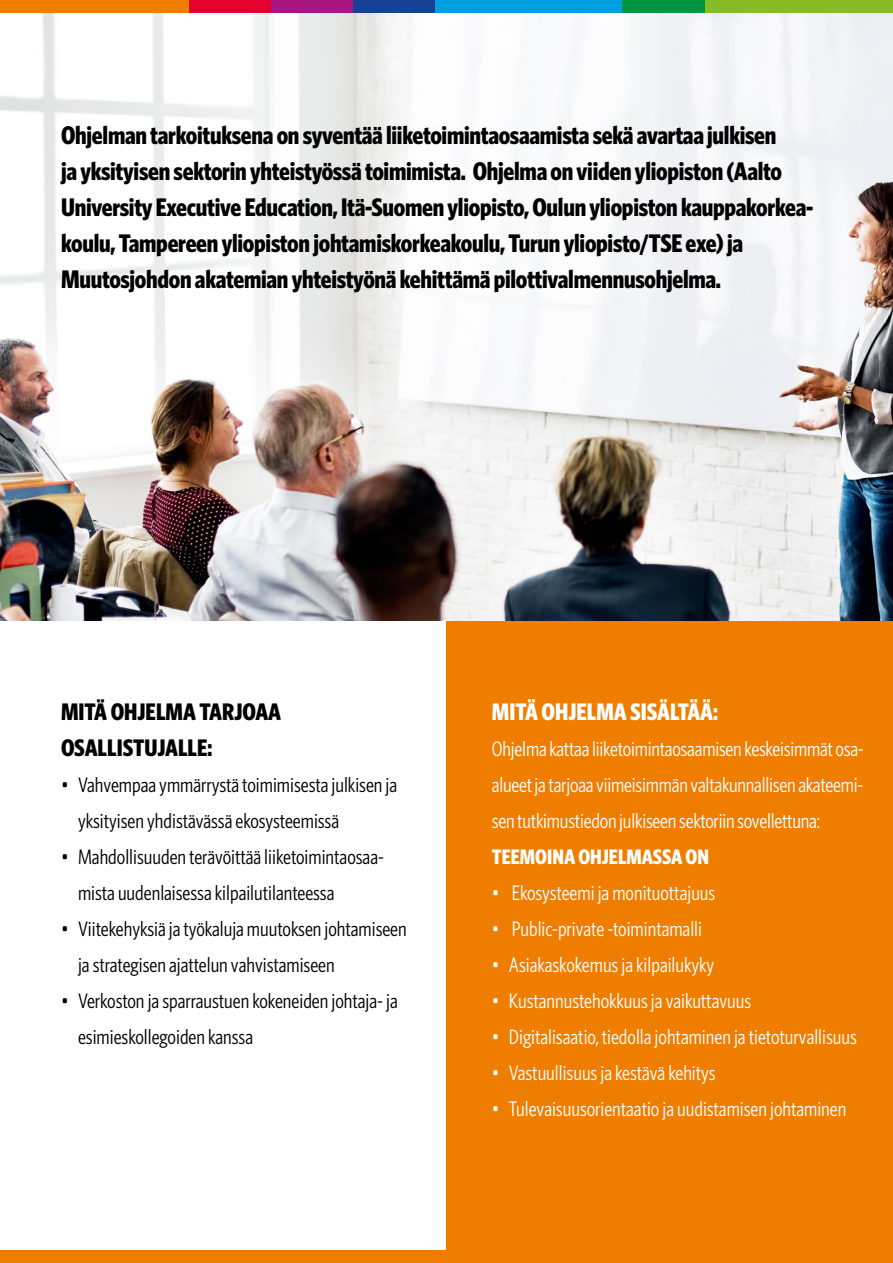
<style>
.page{position:relative;width:893px;height:1263px;background:#fff}
.page>*{position:absolute;margin:0;border:0;box-sizing:border-box;transform-origin:0 0}
.t1{font:700 25.5px/36px "Whitney Condensed";letter-spacing:-.01em;color:#000}
.t2{font:700 24px/36px "Whitney Condensed";color:#000}
.t3{font:700 24px "Whitney Condensed";color:#fff}
.t4{font:21px/36px "Whitney Condensed";color:#fff;text-align:justify}
.t5{font:21px/36px "Whitney Condensed";color:#000}
.t6{font:700 21px "Whitney Condensed";color:#fff}
</style>
<div class="page">
<img style="left:0;top:12px;width:893px;height:609px">
<div style="left:446px;top:621px;width:447px;height:630px;background:#ef7d00"></div>
<div style="left:435px;top:0;width:188px;height:12px;background:#009fe3"></div>
<div style="left:705px;top:0;width:188px;height:12px;background:#86bc25"></div>
<div style="left:623px;top:0;width:82px;height:12px;background:#009641"></div>
<div style="left:352px;top:0;width:83px;height:12px;background:#164194"></div>
<div style="left:270px;top:0;width:82px;height:12px;background:#a71681"></div>
<div style="left:188px;top:0;width:82px;height:12px;background:#e4032e"></div>
<div style="left:0;top:0;width:188px;height:12px;background:#ef7d00"></div>
<div style="left:0;top:1250px;width:893px;height:13px;background:#ef7d00"></div>
<p class="t1" style="left:61px;top:116px;width:754px">Ohjelman tarkoituksena on syventää liiketoimintaosaamista sekä avartaa julkisen<br>ja yksityisen sektorin yhteistyössä toimimista. Ohjelma on viiden yliopiston (Aalto University Executive Education, Itä-Suomen yliopisto, Oulun yliopiston kauppakorkea&shy;koulu, Tampereen yliopiston johtamiskorkeakoulu, Turun yliopisto/TSE exe) ja Muutosjohdon akatemian yhteistyönä kehittämä pilottivalmennusohjelma.</p>
<p class="t2" style="left:61px;top:692px;width:221px">MITÄ OHJELMA TARJOAA<br>OSALLISTUJALLE:</p>
<p class="t5" style="left:78px;top:766px;width:321px;text-indent:-17px">• Vahvempaa ymmärrystä toimimisesta julkisen ja yksityisen yhdistävässä ekosysteemissä</p>
<p class="t5" style="left:78px;top:838px;width:307px;text-indent:-17px">• Mahdollisuuden terävöittää liiketoimintaosaa&shy;mista uudenlaisessa kilpailutilanteessa</p>
<p class="t5" style="left:78px;top:910px;width:330px;text-indent:-17px">• Viitekehyksiä ja työkaluja muutoksen johtamiseen ja strategisen ajattelun vahvistamiseen</p>
<p class="t5" style="left:78px;top:982px;width:321px;text-indent:-17px">• Verkoston ja sparraustuen kokeneiden johtaja- ja esimieskollegoiden kanssa</p>
<p class="t3" style="left:492px;top:696px;width:228px">MITÄ OHJELMA SISÄLTÄÄ:</p>
<p class="t4" style="left:492px;top:730px;width:373px">Ohjelma kattaa liiketoimintaosaamisen keskeisimmät osa&shy;alueet ja tarjoaa viimeisimmän valtakunnallisen akateemi&shy;sen tutkimustiedon julkiseen sektoriin sovellettuna:</p>
<p class="t6" style="left:492px;top:843px;width:219px">TEEMOINA OHJELMASSA ON</p>
<p class="t4" style="left:492px;top:874px;width:225px">• Ekosysteemi ja monituottajuus</p>
<p class="t4" style="left:492px;top:910px;width:212px">• Public-private -toimintamalli</p>
<p class="t4" style="left:492px;top:946px;width:224px">• Asiakaskokemus ja kilpailukyky</p>
<p class="t4" style="left:492px;top:982px;width:261px">• Kustannustehokkuus ja vaikuttavuus</p>
<p class="t4" style="left:492px;top:1018px;width:367px">• Digitalisaatio, tiedolla johtaminen ja tietoturvallisuus</p>
<p class="t4" style="left:492px;top:1054px;width:225px">• Vastuullisuus ja kestävä kehitys</p>
<p class="t4" style="left:492px;top:1090px;width:356px">• Tulevaisuusorientaatio ja uudistamisen johtaminen</p>
</div>
